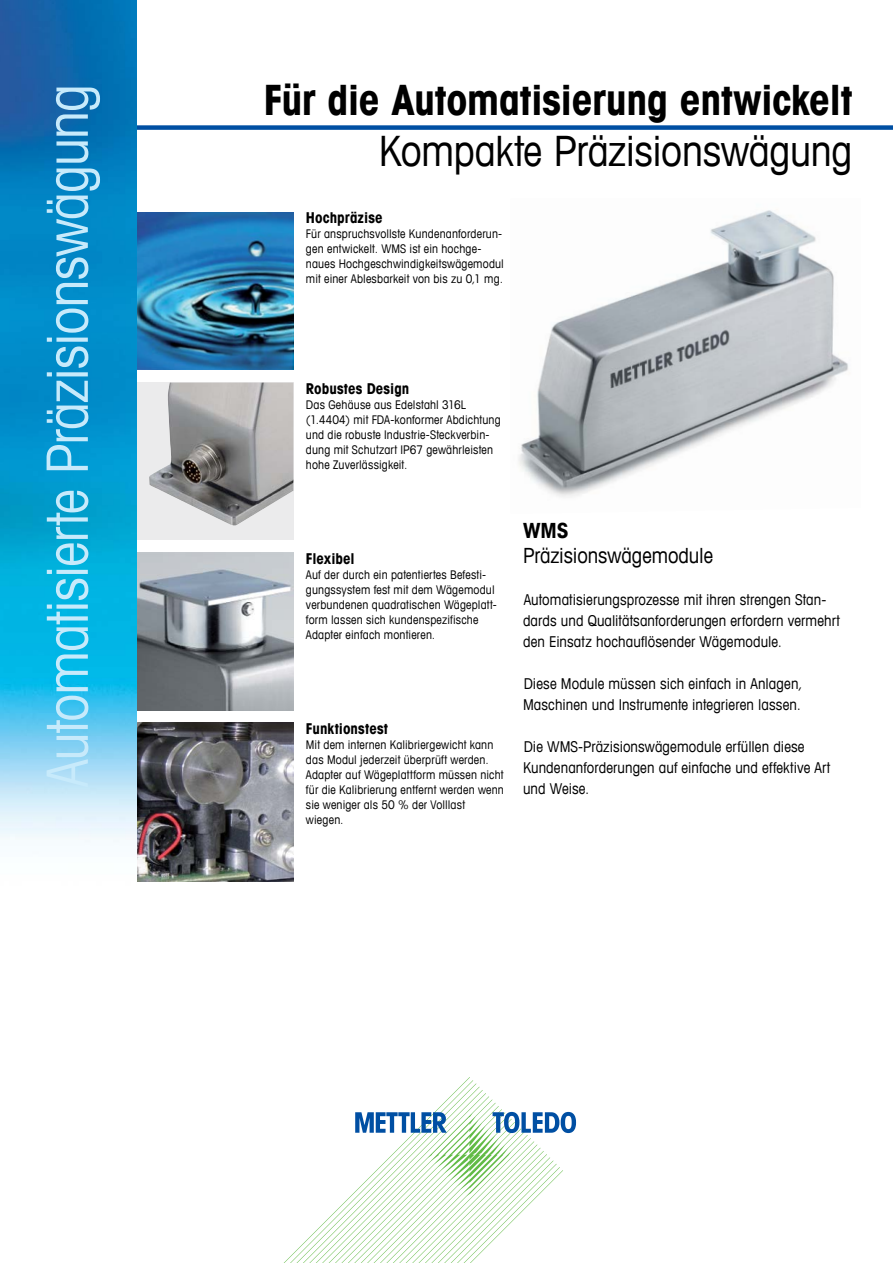
<style>
.page{position:relative;width:893px;height:1263px;background:#fff}
.page>*{position:absolute;margin:0;border:0;box-sizing:border-box;transform-origin:0 0}
.t1{font:condensed 57px "Avant Garde Com";letter-spacing:-.02em;color:#c7eafb}
.t2{font:700 condensed 42px "Avant Garde Com";letter-spacing:-.01em;color:#000}
.t3{font:condensed 42px "Avant Garde Com";letter-spacing:-.01em;color:#000}
.t4{font:condensed 21px "Avant Garde Com";letter-spacing:-.005em;color:#000}
.t5{font:700 condensed 21px "Avant Garde Com";color:#000}
.t6{font:condensed 15px/21px "Avant Garde Com";letter-spacing:.005em;color:#000}
.t7{font:700 condensed 15px "Avant Garde Com";letter-spacing:.005em;color:#000}
.t8{font:condensed 12px/15px "Avant Garde Com";letter-spacing:.015em;color:#000}
</style>
<div class="page">
<div style="left:111px;top:125px;width:782px;height:5px;background:#004fa3"></div>
<svg style="left:284px;top:1077px;width:292px;height:186px"></svg>
<div style="left:135px;top:383px;width:158px;height:157px;background:#ebebec"></div>
<img style="left:149px;top:383px;width:144px;height:143px">
<img style="left:136px;top:723px;width:157px;height:158px">
<img style="left:136px;top:553px;width:157px;height:157px">
<img style="left:136px;top:213px;width:157px;height:157px">
<img style="left:518px;top:210px;width:331px;height:287px">
<img style="left:0;top:0;width:136px;height:842px">
<h1 class="t1" style="left:32px;top:787px;width:705px;rotate:-90deg">Automatisierte Präzisionswägung</h1>
<h2 class="t2" style="left:264px;top:73px;width:590px">Für die Automatisierung entwickelt</h2>
<h2 class="t3" style="left:379px;top:125px;width:475px">Kompakte Präzisionswägung</h2>
<p class="t7" style="left:306px;top:208px;width:78px">Hochpräzise</p>
<p class="t8" style="left:306px;top:226px;width:199px">Für anspruchsvollste Kundenanforderun&shy;gen entwickelt. WMS ist ein hochge&shy;naues Hochgeschwindigkeitswägemodul mit einer Ablesbarkeit von bis zu 0,1 mg.</p>
<p class="t7" style="left:306px;top:379px;width:105px">Robustes Design</p>
<p class="t8" style="left:306px;top:396px;width:196px">Das Gehäuse aus Edelstahl 316L (1.4404) mit FDA-konformer Abdichtung und die robuste Industrie-Steckverbin&shy;dung mit Schutzart IP67 gewährleisten hohe Zuverlässigkeit.</p>
<p class="t7" style="left:306px;top:549px;width:50px">Flexibel</p>
<p class="t8" style="left:306px;top:567px;width:192px">Auf der durch ein patentiertes Befesti&shy;gungssystem fest mit dem Wägemodul verbundenen quadratischen Wägeplatt&shy;form lassen sich kundenspezifische Adapter einfach montieren.</p>
<p class="t7" style="left:306px;top:719px;width:84px">Funktionstest</p>
<p class="t8" style="left:306px;top:737px;width:199px">Mit dem internen Kalibriergewicht kann das Modul jederzeit überprüft werden.<br>Adapter auf Wägeplattform müssen nicht für die Kalibrierung entfernt werden wenn sie weniger als 50 % der Volllast wiegen.</p>
<h3 class="t5" style="left:523px;top:516px;width:47px">WMS</h3>
<h3 class="t4" style="left:523px;top:542px;width:192px">Präzisionswägemodule</h3>
<p class="t6" style="left:523px;top:589px;width:318px">Automatisierungsprozesse mit ihren strengen Stan&shy;dards und Qualitätsanforderungen erfordern vermehrt den Einsatz hochauflösender Wägemodule.</p>
<p class="t6" style="left:523px;top:673px;width:281px">Diese Module müssen sich einfach in Anlagen,<br>Maschinen und Instrumente integrieren lassen.</p>
<p class="t6" style="left:523px;top:736px;width:309px">Die WMS-Präzisionswägemodule erfüllen diese<br>Kundenanforderungen auf einfache und effektive Art und Weise.</p>
</div>
